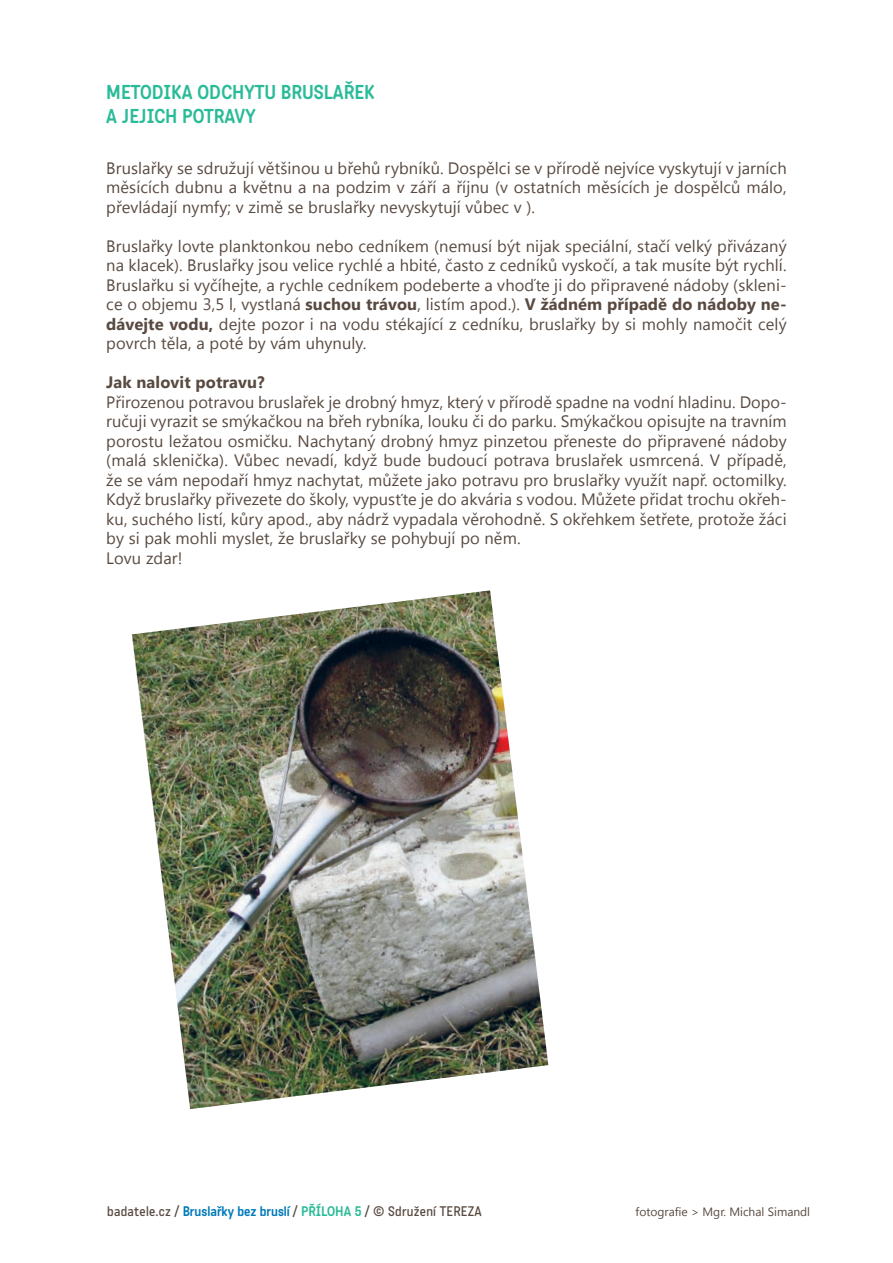
<style>
.page{position:relative;width:893px;height:1263px;background:#fff}
.page>*{position:absolute;margin:0;border:0;box-sizing:border-box;transform-origin:0 0}
.t1{font:700 19.5px/24px "Katarine Std";color:#2abb98}
.t2{font:16.5px/19.5px "Segoe UI";letter-spacing:.005em;color:#594a41;text-align:justify}
.t3{font:700 16.5px "Segoe UI";letter-spacing:.005em;color:#594a41}
.t4{font:700 13.5px "Katarine Std";color:#007aba}
.t5{font:500 13.5px "Katarine Std";letter-spacing:.02em;color:#594a41}
.t6{font:12px "Segoe UI";color:#594a41}
.s1{font-weight:700}
.s2{font-weight:500;color:#594a41}
.s3{color:#2abb98}
.s4{font-weight:700;color:#2abb98}
</style>
<div class="page">
<img style="left:132px;top:590px;width:416px;height:519px">
<p class="t1" style="left:106px;top:80px;width:270px">METODIKA ODCHYTU BRUSLAŘEK<br>A JEJICH POTRAVY</p>
<p class="t2" style="left:106px;top:157px;width:682px">Bruslařky se sdružují většinou u břehů rybníků. Dospělci se v přírodě nejvíce vyskytují v jarních měsících dubnu a květnu a na podzim v září a říjnu (v ostatních měsících je dospělců málo, převládají nymfy; v zimě se bruslařky nevyskytují vůbec v ).</p>
<p class="t2" style="left:106px;top:235px;width:682px">Bruslařky lovte planktonkou nebo cedníkem (nemusí být nijak speciální, stačí velký přivázaný na klacek). Bruslařky jsou velice rychlé a hbité, často z cedníků vyskočí, a tak musíte být rychlí.<br>Bruslařku si vyčíhejte, a rychle cedníkem podeberte a vhoďte ji do připravené nádoby (skleni&shy;ce o objemu 3,5 l, vystlaná <span class="s1">suchou trávou</span>, listím apod.). <span class="s1">V žádném případě do nádoby ne&shy;dávejte vodu,</span> dejte pozor i na vodu stékající z cedníku, bruslařky by si mohly namočit celý povrch těla, a poté by vám uhynuly.</p>
<p class="t3" style="left:106px;top:370px;width:160px">Jak nalovit potravu?</p>
<p class="t2" style="left:106px;top:391px;width:682px;text-align:left">Přirozenou potravou bruslařek je drobný hmyz, který v přírodě spadne na vodní hladinu. Dopo&shy;ručuji vyrazit se smýkačkou na břeh rybníka, louku či do parku. Smýkačkou opisujte na travním porostu ležatou osmičku. Nachytaný drobný hmyz pinzetou přeneste do připravené nádoby (malá sklenička). Vůbec nevadí, když bude budoucí potrava bruslařek usmrcená. V případě, že se vám nepodaří hmyz nachytat, můžete jako potravu pro bruslařky využít např. octomilky.<br>Když bruslařky přivezete do školy, vypusťte je do akvária s vodou. Můžete přidat trochu okřeh&shy;ku, suchého listí, kůry apod., aby nádrž vypadala věrohodně. S okřehkem šetřete, protože žáci by si pak mohli myslet, že bruslařky se pohybují po něm.<br>Lovu zdar!</p>
<p class="t4" style="left:107px;top:1202px;width:223px"><span class="s2">badatele.cz /</span> BRUSLAŘKY BEZ BRUSLÍ <span class="s2">/</span> <span class="s3">PŘÍLOHA</span></p>
<p class="t5" style="left:355px;top:1202px;width:129px"><span class="s4">5</span> / © Sdružení TEREZA</p>
<p class="t6" style="left:636px;top:1203px;width:176px">fotografie &gt; Mgr. Michal Simandl</p>
</div>
